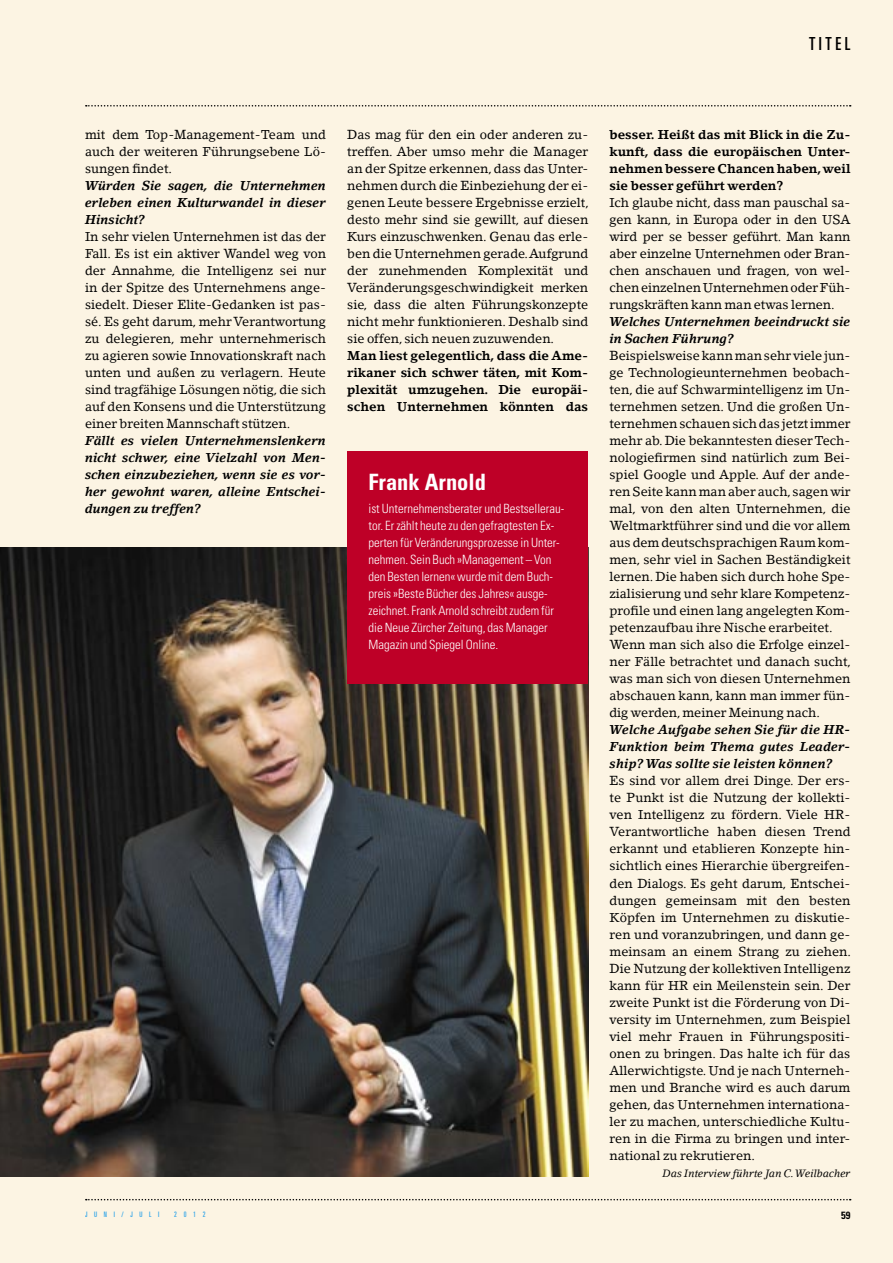
<style>
.page{position:relative;width:893px;height:1263px;background:#fcf4e3}
.page>*{position:absolute;margin:0;border:0;box-sizing:border-box;transform-origin:0 0}
.t1{font:700 condensed 22.5px "Univers";color:#fff}
.t2{font:ultra-condensed 18px "Univers";letter-spacing:.2em;color:#000}
.fliesstext_stumpf{font:12.75px/17px "Lino Letter LT";color:#000;text-align:justify}
.interview_frage{font:italic 700 12.75px/17px "Lino Letter LT";color:#000;text-align:justify}
.box_fliess{font:300 condensed 12.75px/17px "Univers";color:#fff}
.fliesstext_stumpf-2{font:700 12.75px/17px "Lino Letter LT";color:#000;text-align:justify}
.fliesstext_stumpf-3{font:italic 10.5px "Lino Letter LT";letter-spacing:.005em;color:#000}
.t3{font:700 condensed 10.5px "Univers";color:#000}
.t4{font:ultra-condensed 7.5px "Univers";letter-spacing:.89em;color:#36a7e9}
</style>
<div class="page">
<svg style="left:86px;top:105px;width:765px;height:2px"></svg>
<svg style="left:86px;top:1199px;width:765px;height:1px"></svg>
<img style="left:0;top:547px;width:588px;height:630px">
<div style="left:347px;top:451px;width:241px;height:232px;background:#be0027"></div>
<p class="t2" style="left:809px;top:34px;width:43px">TITEL</p>
<p class="fliesstext_stumpf" style="left:85px;top:126px;width:242px">mit dem Top-Management-Team und auch der weiteren Führungsebene Lö&shy;sungen findet.</p>
<p class="interview_frage" style="left:85px;top:177px;width:242px">Würden Sie sagen, die Unternehmen erleben einen Kulturwandel in dieser Hinsicht?</p>
<p class="fliesstext_stumpf" style="left:85px;top:228px;width:242px">In sehr vielen Unternehmen ist das der Fall. Es ist ein aktiver Wandel weg von der Annahme, die Intelligenz sei nur in der Spitze des Unternehmens ange&shy;siedelt. Dieser Elite-Gedanken ist pas&shy;sé. Es geht darum, mehr Verantwortung zu delegieren, mehr unternehmerisch zu agieren sowie Innovationskraft nach unten und außen zu verlagern. Heute sind tragfähige Lösungen nötig, die sich auf den Konsens und die Unterstützung einer breiten Mannschaft stützen.</p>
<p class="interview_frage" style="left:85px;top:432px;width:242px">Fällt es vielen Unternehmenslenkern nicht schwer, eine Vielzahl von Men&shy;schen einzubeziehen, wenn sie es vor&shy;her gewohnt waren, alleine Entschei&shy;dungen zu treffen?</p>
<p class="fliesstext_stumpf" style="left:347px;top:126px;width:243px">Das mag für den ein oder anderen zu&shy;treffen. Aber umso mehr die Manager an der Spitze erkennen, dass das Unter&shy;nehmen durch die Einbeziehung der ei&shy;genen Leute bessere Ergebnisse erzielt, desto mehr sind sie gewillt, auf diesen Kurs einzuschwenken. Genau das erle&shy;ben die Unternehmen gerade. Aufgrund der zunehmenden Komplexität und Veränderungsgeschwindigkeit merken sie, dass die alten Führungskonzepte nicht mehr funktionieren. Deshalb sind sie offen, sich neuen zuzuwenden.</p>
<p class="fliesstext_stumpf-2" style="left:347px;top:347px;width:242px">Man liest gelegentlich, dass die Ame&shy;rikaner sich schwer täten, mit Kom&shy;plexität umzugehen. Die europäi&shy;schen Unternehmen könnten das</p>
<p class="t1" style="left:369px;top:469px;width:119px">Frank Arnold</p>
<p class="box_fliess" style="left:369px;top:500px;width:197px">ist Unternehmensberater und Bestsellerau&shy;tor. Er zählt heute zu den gefragtesten Ex&shy;perten für Veränderungsprozesse in Unter&shy;nehmen. Sein Buch »Management – Von den Besten lernen« wurde mit dem Buch&shy;preis »Beste Bücher des Jahres« ausge&shy;zeichnet. Frank Arnold schreibt zudem für die Neue Zürcher Zeitung, das Manager Magazin und Spiegel Online.</p>
<p class="fliesstext_stumpf-2" style="left:609px;top:126px;width:242px">besser. Heißt das mit Blick in die Zu&shy;kunft, dass die europäischen Unter&shy;nehmen bessere Chancen haben, weil sie besser geführt werden?</p>
<p class="fliesstext_stumpf" style="left:609px;top:194px;width:242px">Ich glaube nicht, dass man pauschal sa&shy;gen kann, in Europa oder in den USA wird per se besser geführt. Man kann aber einzelne Unternehmen oder Bran&shy;chen anschauen und fragen, von wel&shy;chen einzelnen Unternehmen oder Füh&shy;rungskräften kann man etwas lernen.</p>
<p class="interview_frage" style="left:609px;top:313px;width:242px">Welches Unternehmen beeindruckt sie in Sachen Führung?</p>
<p class="fliesstext_stumpf" style="left:609px;top:347px;width:242px">Beispielsweise kann man sehr viele jun&shy;ge Technologieunternehmen beobach&shy;ten, die auf Schwarmintelligenz im Un&shy;ternehmen setzen. Und die großen Un&shy;ternehmen schauen sich das jetzt immer mehr ab. Die bekanntesten dieser Tech&shy;nologiefirmen sind natürlich zum Bei&shy;spiel Google und Apple. Auf der ande&shy;ren Seite kann man aber auch, sagen wir mal, von den alten Unternehmen, die Weltmarktführer sind und die vor allem aus dem deutschsprachigen Raum kom&shy;men, sehr viel in Sachen Beständigkeit lernen. Die haben sich durch hohe Spe&shy;zialisierung und sehr klare Kompetenz&shy;profile und einen lang angelegten Kom&shy;petenzaufbau ihre Nische erarbeitet.</p>
<p class="fliesstext_stumpf" style="left:609px;top:636px;width:243px">Wenn man sich also die Erfolge einzel&shy;ner Fälle betrachtet und danach sucht, was man sich von diesen Unternehmen abschauen kann, kann man immer fün&shy;dig werden, meiner Meinung nach.</p>
<p class="interview_frage" style="left:609px;top:721px;width:242px">Welche Aufgabe sehen Sie für die HR-Funktion beim Thema gutes Leader&shy;ship? Was sollte sie leisten können?</p>
<p class="fliesstext_stumpf" style="left:609px;top:772px;width:243px">Es sind vor allem drei Dinge. Der ers&shy;te Punkt ist die Nutzung der kollekti&shy;ven Intelligenz zu fördern. Viele HR-Verantwortliche haben diesen Trend erkannt und etablieren Konzepte hin&shy;sichtlich eines Hierarchie übergreifen&shy;den Dialogs. Es geht darum, Entschei&shy;dungen gemeinsam mit den besten Köpfen im Unternehmen zu diskutie&shy;ren und voranzubringen, und dann ge&shy;meinsam an einem Strang zu ziehen.<br>Die Nutzung der kollektiven Intelligenz kann für HR ein Meilenstein sein. Der zweite Punkt ist die Förderung von Di&shy;versity im Unternehmen, zum Beispiel viel mehr Frauen in Führungspositi&shy;onen zu bringen. Das halte ich für das Allerwichtigste. Und je nach Unterneh&shy;men und Branche wird es auch darum gehen, das Unternehmen internationa&shy;ler zu machen, unterschiedliche Kultu&shy;ren in die Firma zu bringen und inter&shy;national zu rekrutieren.</p>
<p class="fliesstext_stumpf-3" style="left:663px;top:1166px;width:189px">Das Interview führte Jan C. Weilbacher</p>
<p class="t4" style="left:85px;top:1210px;width:76px">JUNI/JULI</p>
<p class="t4" style="left:174px;top:1210px;width:33px">2012</p>
<p class="t3" style="left:841px;top:1209px;width:11px">59</p>
</div>
